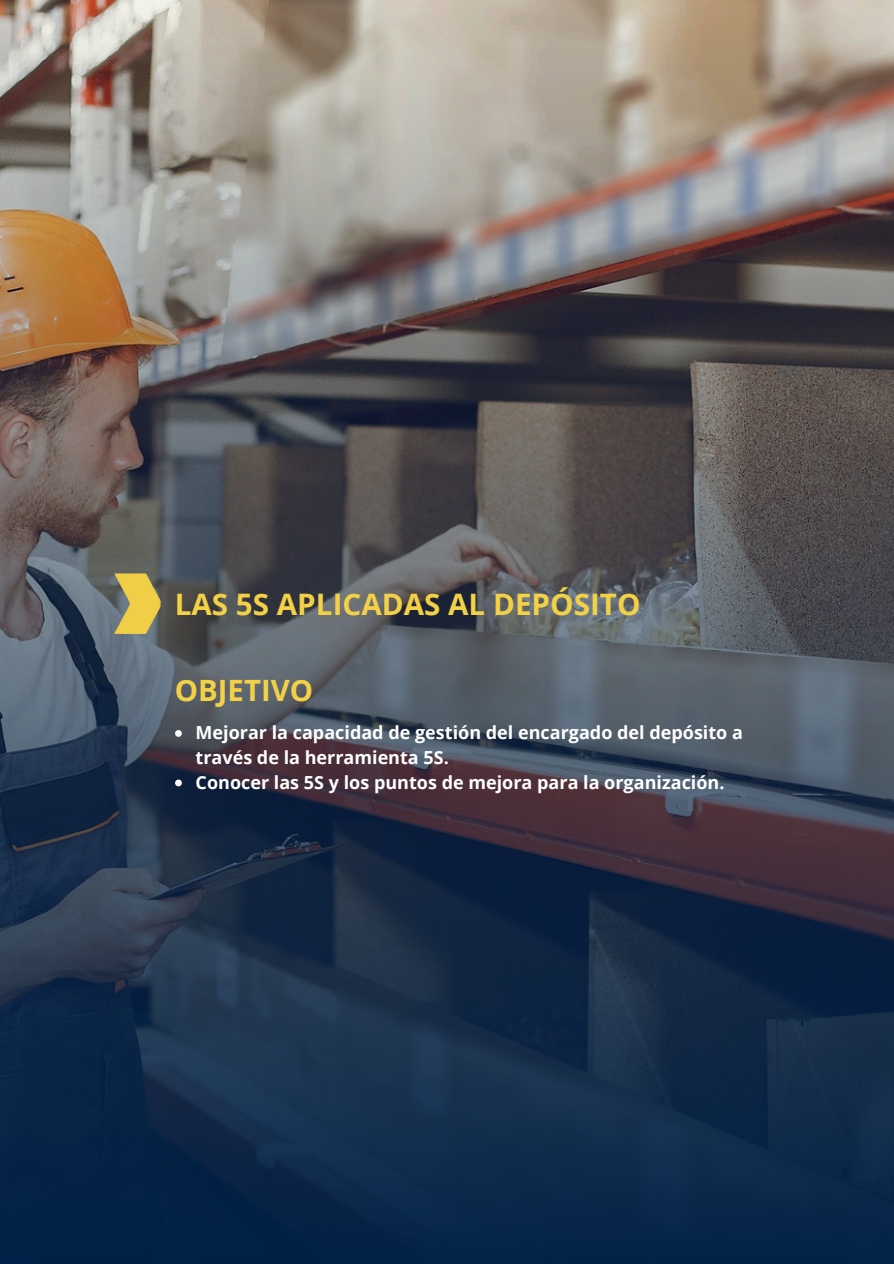
<style>
.page{position:relative;width:894px;height:1264px;background:#fff}
.page>*{position:absolute;margin:0;border:0;box-sizing:border-box;transform-origin:0 0}
.t1{font:700 29.55px "Open Sans";color:#f3d146}
.t2{font:700 29.4px "Open Sans";color:#f3d146}
.t3{font:700 18px/24.8px "Open Sans";color:#fff}
</style>
<div class="page">
<img style="left:0;top:0;width:893px;height:1263px">
<img style="left:89px;top:569px;width:76px;height:70px">
<svg style="left:175px;top:730px;width:7px;height:6px"></svg>
<svg style="left:175px;top:779px;width:7px;height:7px"></svg>
<h1 class="t1" style="left:175px;top:583px;width:467px">LAS 5S APLICADAS AL DEPÓSITO</h1>
<h2 class="t2" style="left:175px;top:669px;width:140px">OBJETIVO</h2>
<p class="t3" style="left:195px;top:719px;width:549px">Mejorar la capacidad de gestión del encargado del depósito a través de la herramienta 5S.<br>Conocer las 5S y los puntos de mejora para la organización.</p>
</div>
